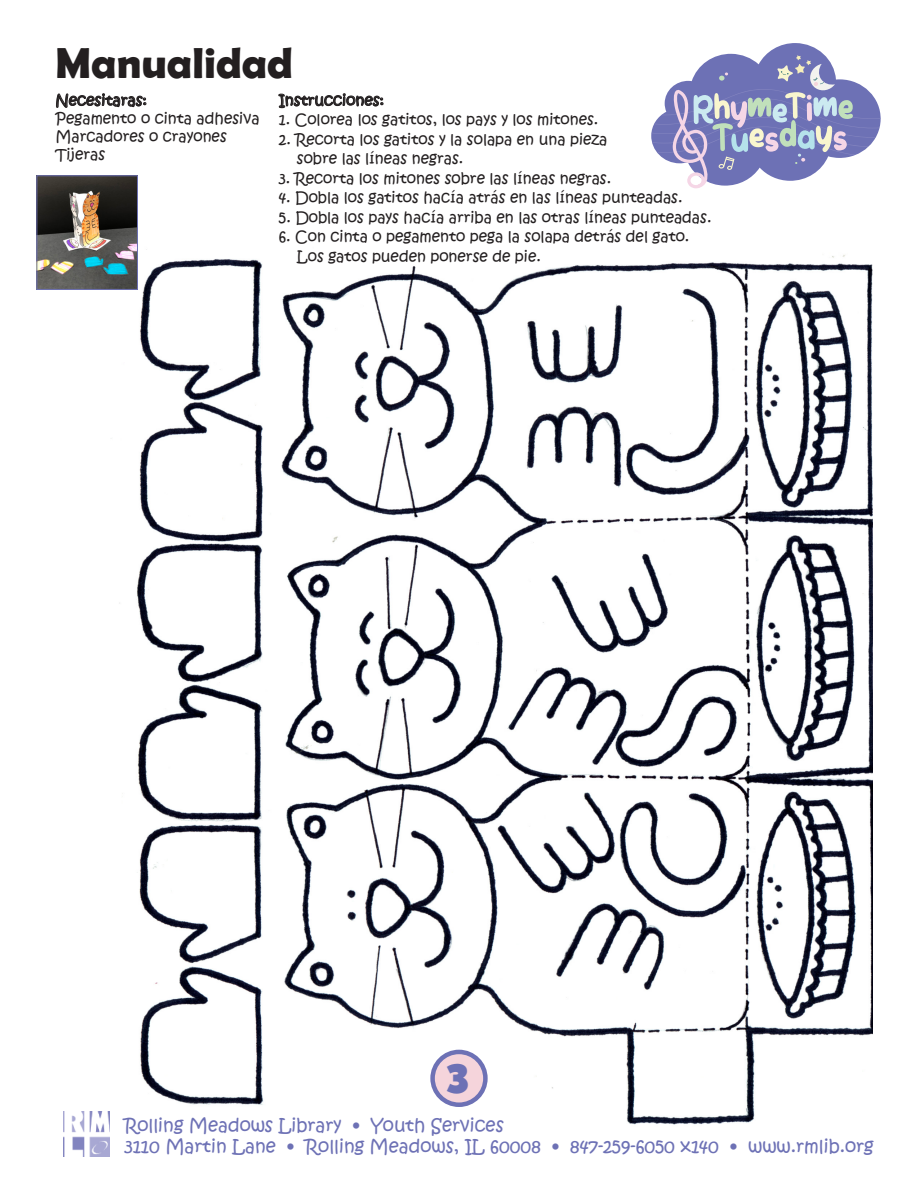
<style>
.page{position:relative;width:918px;height:1188px;background:#fff}
.page>*{position:absolute;margin:0;border:0;box-sizing:border-box;transform-origin:0 0}
.t1{font:700 43.5px "Berlin Sans FB Demi";color:#231f20}
.t2{font:900 43.5px "Kabob";color:#6d71b5}
.t3{font:18px "Kristen ITC";color:#6d71b5}
.t4{font:15px "Kristen ITC";color:#231f20}
</style>
<div class="page">
<img style="left:119px;top:249px;width:754px;height:876px">
<img style="left:38px;top:177px;width:98px;height:111px">
<div style="left:36px;top:175px;width:102px;height:115px;border:1px solid #6d71b5"></div>
<div style="left:433px;top:1052px;width:52px;height:53px;background:#f5d4db;border-radius:50%"></div>
<div style="left:430px;top:1050px;width:58px;height:57px;border:4px solid #6d71b5;border-radius:50%"></div>
<svg style="left:56px;top:93px;width:91px;height:15px"></svg>
<svg style="left:278px;top:93px;width:106px;height:16px"></svg>
<svg style="left:651px;top:43px;width:230px;height:145px"></svg>
<img style="left:63px;top:1112px;width:46px;height:45px">
<p class="t1" style="left:56px;top:38px;width:239px">Manualidad</p>
<p class="t4" style="left:56px;top:90px;width:93px">Necesitaras:</p>
<p class="t4" style="left:56px;top:108px;width:206px">Pegamento o cinta adhesiva</p>
<p class="t4" style="left:56px;top:126px;width:173px">Marcadores o crayones</p>
<p class="t4" style="left:56px;top:144px;width:51px">Tijeras</p>
<p class="t4" style="left:279px;top:90px;width:107px">Instrucciones:</p>
<p class="t4" style="left:279px;top:110px;width:321px">1. Colorea los gatitos, los pays y los mitones.</p>
<p class="t4" style="left:279px;top:129px;width:330px">2. Recorta los gatitos y la solapa en una pieza</p>
<p class="t4" style="left:297px;top:149px;width:168px">sobre las líneas negras.</p>
<p class="t4" style="left:279px;top:168px;width:334px">3. Recorta los mitones sobre las líneas negras.</p>
<p class="t4" style="left:279px;top:188px;width:405px">4. Dobla los gatitos hacía atrás en las líneas punteadas.</p>
<p class="t4" style="left:279px;top:207px;width:434px">5. Dobla los pays hacía arriba en las otras líneas punteadas.</p>
<p class="t4" style="left:279px;top:227px;width:412px">6. Con cinta o pegamento pega la solapa detrás del gato.</p>
<p class="t4" style="left:297px;top:246px;width:246px">Los gatos pueden ponerse de pie.</p>
<p class="t2" style="left:445px;top:1053px;width:25px">3</p>
<p class="t3" style="left:124px;top:1113px;width:381px">Rolling Meadows Library • Youth Services</p>
<p class="t3" style="left:124px;top:1135px;width:751px">3110 Martin Lane • Rolling Meadows, IL 60008 • 847-259-6050 x140 • www.rmlib.org</p>
</div>
